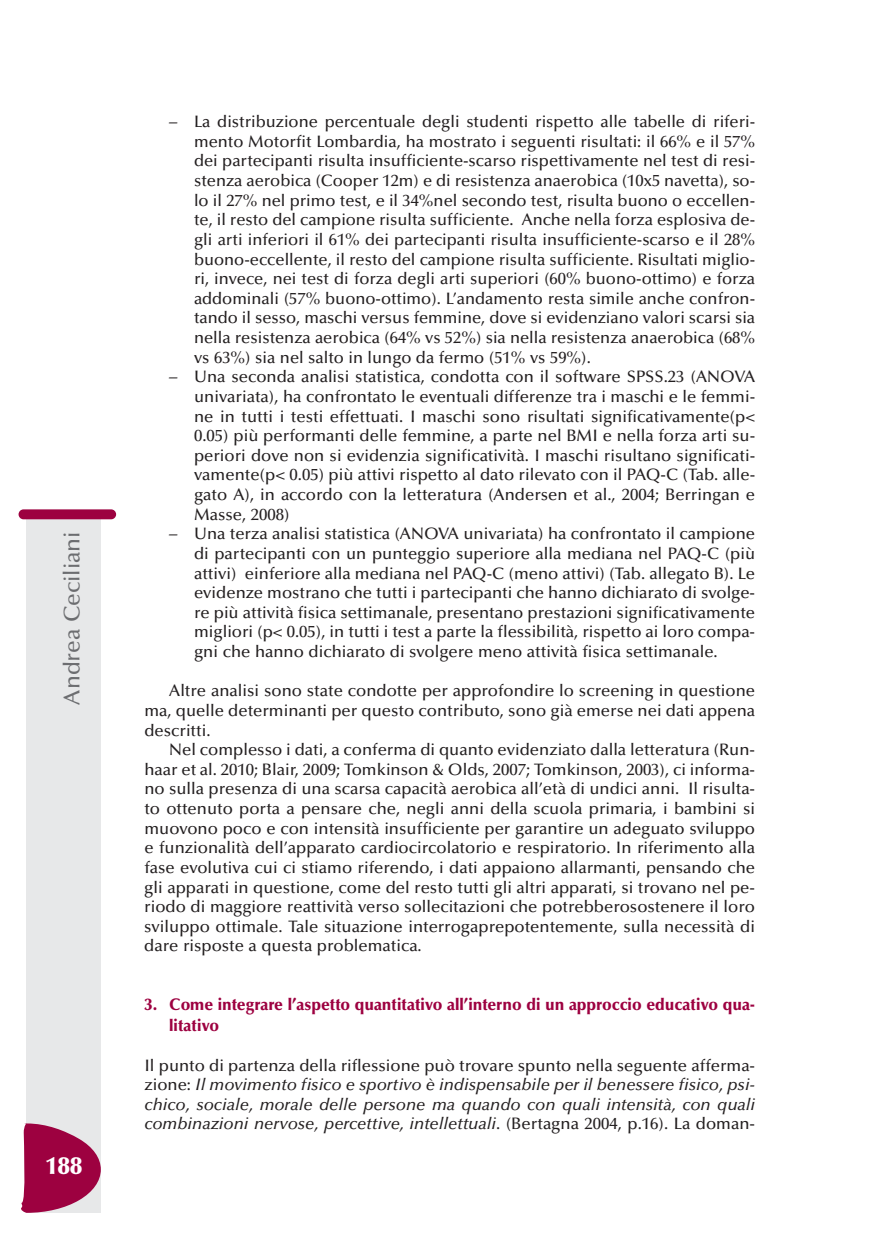
<style>
.page{position:relative;width:869px;height:1241px;background:#fff}
.page>*{position:absolute;margin:0;border:0;box-sizing:border-box;transform-origin:0 0}
.t1{font:900 24.5px "Optima";color:#fff}
.t2{font:500 22.75px "Optima";color:#6c6d70}
.t3{font:500 16.62px/19.6px "Optima";color:#231f20;text-align:justify}
.t4{font:italic 500 16.62px/19.6px "Optima";color:#231f20;text-align:justify}
.t5{font:900 16.62px/20.3px "Optima";color:#9d0140;scale:.95 1}
.s1{font-style:italic}
.s2{font-style:normal}
</style>
<div class="page">
<div style="left:27px;top:517px;width:74px;height:695px;background:#e7e8e9"></div>
<div style="left:19px;top:509px;width:97px;height:10px;background:#9d0140;border-radius:5px"></div>
<svg style="left:21px;top:1122px;width:80px;height:90px"></svg>
<h2 class="t2" style="left:63px;top:704px;width:175px;rotate:-90deg">Andrea Ceciliani</h2>
<h1 class="t1" style="left:45px;top:1155px;width:38px">188</h1>
<p class="t3" style="left:194px;top:113px;width:562px;text-indent:-25px"><span class="s1">–</span> La distribuzione percentuale degli studenti rispetto alle tabelle di riferi&shy;mento Motorfit Lombardia, ha mostrato i seguenti risultati: il 66% e il 57% dei partecipanti risulta insufficiente-scarso rispettivamente nel test di resi&shy;stenza aerobica (Cooper 12m) e di resistenza anaerobica (10x5 navetta), so&shy;lo il 27% nel primo test, e il 34%nel secondo test, risulta buono o eccellen&shy;te, il resto del campione risulta sufficiente. Anche nella forza esplosiva de&shy;gli arti inferiori il 61% dei partecipanti risulta insufficiente-scarso e il 28% buono-eccellente, il resto del campione risulta sufficiente. Risultati miglio&shy;ri, invece, nei test di forza degli arti superiori (60% buono-ottimo) e forza addominali (57% buono-ottimo). L’andamento resta simile anche confron&shy;tando il sesso, maschi versus femmine, dove si evidenziano valori scarsi sia nella resistenza aerobica (64% vs 52%) sia nella resistenza anaerobica (68% vs 63%) sia nel salto in lungo da fermo (51% vs 59%).</p>
<p class="t3" style="left:194px;top:368px;width:562px;text-indent:-25px"><span class="s1">–</span> Una seconda analisi statistica, condotta con il software SPSS.23 (ANOVA univariata), ha confrontato le eventuali differenze tra i maschi e le femmi&shy;ne in tutti i testi effettuati. I maschi sono risultati significativamente(p&lt; 0.05) più performanti delle femmine, a parte nel BMI e nella forza arti su&shy;periori dove non si evidenzia significatività. I maschi risultano significati&shy;vamente(p&lt; 0.05) più attivi rispetto al dato rilevato con il PAQ-C (Tab. alle&shy;gato A), in accordo con la letteratura (Andersen et al., 2004; Berringan e Masse, 2008)</p>
<p class="t3" style="left:194px;top:525px;width:562px;text-indent:-25px"><span class="s1">–</span> Una terza analisi statistica (ANOVA univariata) ha confrontato il campione di partecipanti con un punteggio superiore alla mediana nel PAQ-C (più attivi) einferiore alla mediana nel PAQ-C (meno attivi) (Tab. allegato B). Le evidenze mostrano che tutti i partecipanti che hanno dichiarato di svolge&shy;re più attività fisica settimanale, presentano prestazioni significativamente migliori (p&lt; 0.05), in tutti i test a parte la flessibilità, rispetto ai loro compa&shy;gni che hanno dichiarato di svolgere meno attività fisica settimanale.</p>
<p class="t3" style="left:144px;top:682px;width:612px;text-indent:25px">Altre analisi sono state condotte per approfondire lo screening in questione ma, quelle determinanti per questo contributo, sono già emerse nei dati appena descritti.</p>
<p class="t3" style="left:144px;top:741px;width:612px;text-indent:25px">Nel complesso i dati, a conferma di quanto evidenziato dalla letteratura (Run&shy;haar et al. 2010; Blair, 2009; Tomkinson &amp; Olds, 2007; Tomkinson, 2003), ci informa&shy;no sulla presenza di una scarsa capacità aerobica all’età di undici anni. Il risulta&shy;to ottenuto porta a pensare che, negli anni della scuola primaria, i bambini si muovono poco e con intensità insufficiente per garantire un adeguato sviluppo e funzionalità dell’apparato cardiocircolatorio e respiratorio. In riferimento alla fase evolutiva cui ci stiamo riferendo, i dati appaiono allarmanti, pensando che gli apparati in questione, come del resto tutti gli altri apparati, si trovano nel pe&shy;riodo di maggiore reattività verso sollecitazioni che potrebberosostenere il loro sviluppo ottimale. Tale situazione interrogaprepotentemente, sulla necessità di dare risposte a questa problematica.</p>
<p class="t5" style="left:169px;top:996px;width:618px;text-indent:-25px">3. Come integrare l’aspetto quantitativo all’interno di un approccio educativo qua&shy;litativo</p>
<p class="t4" style="left:144px;top:1056px;width:612px"><span class="s2">Il punto di partenza della riflessione può trovare spunto nella seguente afferma&shy;zione:</span> Il movimento fisico e sportivo è indispensabile per il benessere fisico, psi&shy;chico, sociale, morale delle persone ma quando con quali intensità, con quali combinazioni nervose, percettive, intellettuali<span class="s2">. (Bertagna 2004, p.16). La doman-</span></p>
</div>
